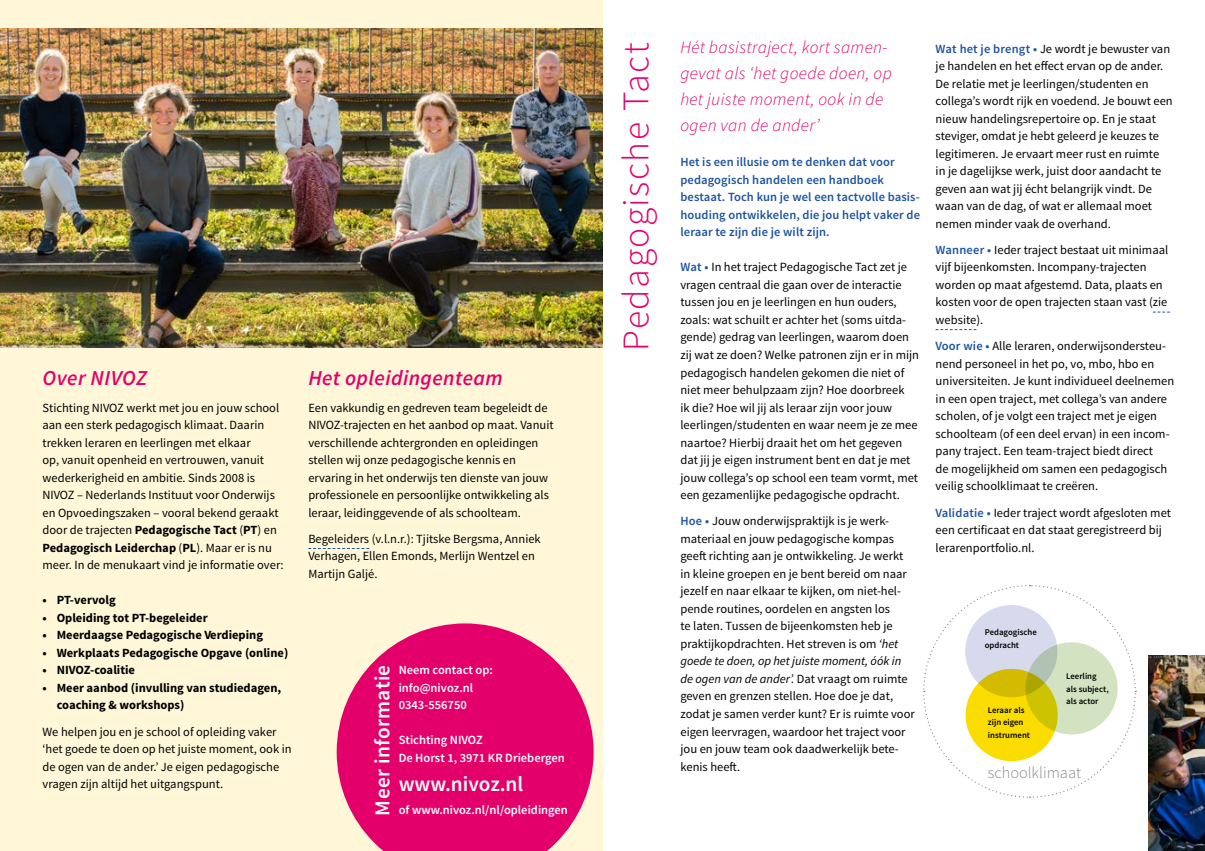
<style>
.page{position:relative;width:1205px;height:851px;background:#fff}
.page>*{position:absolute;margin:0;border:0;box-sizing:border-box;transform-origin:0 0}
.t1{font:300 37.5px "Source Sans Pro";letter-spacing:.04em;color:#e3006a}
.t2{font:italic 600 21.25px "Source Sans Pro";letter-spacing:.02em;color:#e3006a}
.t3{font:600 21.25px "Source Sans Pro";letter-spacing:.015em;color:#fff}
.t4{font:italic 300 17.5px/26.2px "Source Sans Pro";letter-spacing:.02em;color:#e3006a}
.t5{font:300 16.25px "Source Sans Pro";color:#87888a}
.t6{font:12.5px/17.5px "Source Sans Pro";color:#000}
.t7{font:700 12.5px/17.5px "Source Sans Pro";color:#000}
.t8{font:600 12.5px/17.5px "Source Sans Pro";letter-spacing:.01em;color:#1e549e}
.t9{font:600 12.5px/17.5px "Source Sans Pro";color:#fff}
.t10{font:600 8.75px/12.5px "Source Sans Pro";color:#000}
.s1{font-weight:700}
.s2{font-weight:600;color:#1e549e}
.s3{font-style:italic}
</style>
<div class="page">
<div style="left:0;top:0;width:602px;height:850px;background:#fff7d8"></div>
<svg style="left:1153px;top:311px;width:17px;height:1px"></svg>
<svg style="left:935px;top:329px;width:41px;height:1px"></svg>
<img style="left:0;top:28px;width:602px;height:319px">
<svg style="left:308px;top:548px;width:61px;height:1px"></svg>
<svg style="left:337px;top:623px;width:257px;height:227px;fill:#e3006a"></svg>
<img style="left:1148px;top:656px;width:57px;height:194px">
<svg style="left:923px;top:585px;width:213px;height:213px"></svg>
<div style="left:965px;top:605px;width:92px;height:92px;background:#d7d9ec;border-radius:50%"></div>
<div style="left:1025px;top:642px;width:92px;height:92px;background:#d3e3c2;border-radius:50%"></div>
<svg style="left:965px;top:668px;width:92px;height:93px;background:#ead104"></svg>
<h2 class="t2" style="left:43px;top:365px;width:106px">Over NIVOZ</h2>
<p class="t6" style="left:43px;top:399px;width:242px">Stichting NIVOZ werkt met jou en jouw school aan een sterk pedagogisch klimaat. Daarin trekken leraren en leerlingen met elkaar<br>op, vanuit openheid en vertrouwen, vanuit wederkerigheid en ambitie. Sinds 2008 is NIVOZ – Nederlands Instituut voor Onderwijs en Opvoedingszaken – vooral bekend geraakt door de trajecten <span class="s1">Pedagogische Tact</span> (<span class="s1">PT</span>) en <span class="s1">Pedagogisch Leiderchap</span> (<span class="s1">PL</span>). Maar er is nu meer. In de menukaart vind je informatie over:</p>
<p class="t7" style="left:43px;top:591px;width:75px">• PT-vervolg</p>
<p class="t7" style="left:43px;top:609px;width:167px">• Opleiding tot PT-begeleider</p>
<p class="t7" style="left:43px;top:626px;width:222px">• Meerdaagse Pedagogische Verdieping</p>
<p class="t7" style="left:43px;top:644px;width:247px">• Werkplaats Pedagogische Opgave (online)</p>
<p class="t7" style="left:43px;top:661px;width:94px">• NIVOZ-coalitie</p>
<p class="t7" style="left:57px;top:679px;width:226px;text-indent:-14px">• Meer aanbod (invulling van studiedagen, coaching &amp; workshops)</p>
<p class="t6" style="left:43px;top:722px;width:251px">We helpen jou en je school of opleiding vaker ‘het goede te doen op het juiste moment, ook in de ogen van de ander.’ Je eigen pedagogische vragen zijn altijd het uitgangspunt.</p>
<h2 class="t2" style="left:308px;top:365px;width:196px">Het opleidingenteam</h2>
<p class="t6" style="left:308px;top:399px;width:247px">Een vakkundig en gedreven team begeleidt de NIVOZ-trajecten en het aanbod op maat. Vanuit verschillende achtergronden en opleidingen stellen wij onze pedagogische kennis en ervaring in het onderwijs ten dienste van jouw professionele en persoonlijke ontwikkeling als leraar, leidinggevende of als schoolteam.</p>
<p class="t6" style="left:308px;top:530px;width:234px">Begeleiders (v.l.n.r.): Tjitske Bergsma, Anniek<br>Verhagen, Ellen Emonds, Merlijn Wentzel en<br>Martijn Galjé.</p>
<h2 class="t3" style="left:369px;top:815px;width:152px;rotate:-90deg">Meer informatie</h2>
<p class="t9" style="left:399px;top:661px;width:96px">Neem contact op: info@nivoz.nl<br>0343-556750</p>
<p class="t9" style="left:399px;top:731px;width:168px">Stichting NIVOZ<br>De Horst 1, 3971 KR Driebergen</p>
<h2 class="t3" style="left:399px;top:770px;width:126px">www.nivoz.nl</h2>
<p class="t9" style="left:399px;top:801px;width:171px">of www.nivoz.nl/nl/opleidingen</p>
<h1 class="t1" style="left:613px;top:350px;width:309px;rotate:-90deg">Pedagogische Tact</h1>
<h3 class="t4" style="left:680px;top:34px;width:213px">Hét basistraject, kort samen&shy;gevat als ‘het goede doen, op het juiste moment, ook in de ogen van de ander’</h3>
<p class="t8" style="left:680px;top:154px;width:241px">Het is een illusie om te denken dat voor pedagogisch handelen een handboek bestaat. Toch kun je wel een tactvolle basis&shy;houding ontwikkelen, die jou helpt vaker de leraar te zijn die je wilt zijn.</p>
<p class="t6" style="left:680px;top:259px;width:240px"><span class="s2">Wat •</span> In het traject Pedagogische Tact zet je vragen centraal die gaan over de interactie tussen jou en je leerlingen en hun ouders, zoals: wat schuilt er achter het (soms uitda&shy;gende) gedrag van leerlingen, waarom doen zij wat ze doen? Welke patronen zijn er in mijn pedagogisch handelen gekomen die niet of niet meer behulpzaam zijn? Hoe doorbreek<br>ik die? Hoe wil jij als leraar zijn voor jouw leerlingen/studenten en waar neem je ze mee naartoe? Hierbij draait het om het gegeven dat jij je eigen instrument bent en dat je met jouw collega’s op school een team vormt, met een gezamenlijke pedagogische opdracht.</p>
<p class="t6" style="left:680px;top:512px;width:236px"><span class="s2">Hoe •</span> Jouw onderwijspraktijk is je werk&shy;materiaal en jouw pedagogische kompas geeft richting aan je ontwikkeling. Je werkt in kleine groepen en je bent bereid om naar jezelf en naar elkaar te kijken, om niet-hel&shy;pende routines, oordelen en angsten los<br>te laten. Tussen de bijeenkomsten heb je praktijkopdrachten. Het streven is om <span class="s3">‘het goede te doen, op het juiste moment, óók in de ogen van de ander’.</span> Dat vraagt om ruimte geven en grenzen stellen. Hoe doe je dat, zodat je samen verder kunt? Er is ruimte voor eigen leervragen, waardoor het traject voor jou en jouw team ook daadwerkelijk bete&shy;kenis heeft.</p>
<p class="t6" style="left:935px;top:40px;width:239px"><span class="s2">Wat het je brengt •</span> Je wordt je bewuster van je handelen en het effect ervan op de ander.<br>De relatie met je leerlingen/studenten en collega’s wordt rijk en voedend. Je bouwt een nieuw handelingsrepertoire op. En je staat steviger, omdat je hebt geleerd je keuzes te legitimeren. Je ervaart meer rust en ruimte<br>in je dagelijkse werk, juist door aandacht te geven aan wat jij écht belangrijk vindt. De waan van de dag, of wat er allemaal moet nemen minder vaak de overhand.</p>
<p class="t6" style="left:935px;top:241px;width:234px"><span class="s2">Wanneer •</span> Ieder traject bestaat uit minimaal vijf bijeenkomsten. Incompany-trajecten worden op maat afgestemd. Data, plaats en kosten voor de open trajecten staan vast (zie website).</p>
<p class="t6" style="left:935px;top:337px;width:240px"><span class="s2">Voor wie •</span> Alle leraren, onderwijsondersteu&shy;nend personeel in het po, vo, mbo, hbo en universiteiten. Je kunt individueel deelnemen in een open traject, met collega’s van andere scholen, of je volgt een traject met je eigen schoolteam (of een deel ervan) in een incom&shy;pany traject. Een team-traject biedt direct<br>de mogelijkheid om samen een pedagogisch veilig schoolklimaat te creëren.</p>
<p class="t6" style="left:935px;top:504px;width:237px"><span class="s2">Validatie •</span> Ieder traject wordt afgesloten met een certificaat en dat staat geregistreerd bij lerarenportfolio.nl.</p>
<p class="t10" style="left:985px;top:626px;width:54px">Pedagogische opdracht</p>
<p class="t10" style="left:1066px;top:670px;width:44px">Leerling als subject, als actor</p>
<p class="t10" style="left:988px;top:703px;width:44px">Leraar als zijn eigen instrument</p>
<h3 class="t5" style="left:988px;top:762px;width:95px">schoolklimaat</h3>
</div>
